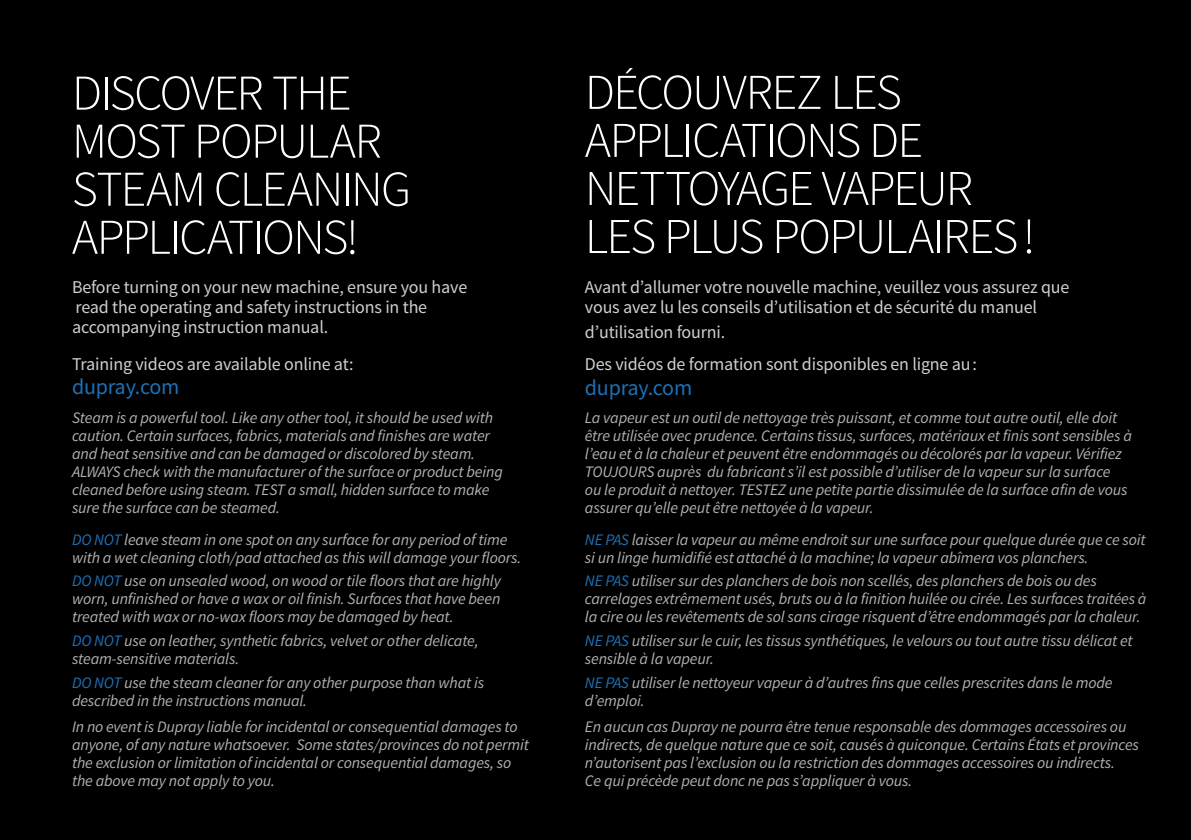
<style>
.page{position:relative;width:1191px;height:840px;background:#fff}
.page>*{position:absolute;margin:0;border:0;box-sizing:border-box;transform-origin:0 0}
.t1{font:300 50px/48px "Source Sans Pro";letter-spacing:-.03em;color:#fff}
.t2{font:22px "Source Sans Pro";letter-spacing:-.01em;color:#1d71b8}
.t3{font:18px/20px "Source Sans Pro";letter-spacing:-.01em;color:#d0d0d0}
.t4{font:italic 16px/18px "Source Sans Pro";letter-spacing:-.01em;color:#b3b2b2}
.s1{color:#1d71b8}
</style>
<div class="page">
<div style="left:0;top:0;width:1191px;height:839px;background:#000"></div>
<h1 class="t1" style="left:72px;top:69px;width:340px">DISCOVER THE<br>MOST POPULAR<br>STEAM CLEANING<br>APPLICATIONS!</h1>
<h1 class="t1" style="left:585px;top:68px;width:452px">DÉCOUVREZ LES<br>APPLICATIONS DE<br>NETTOYAGE VAPEUR<br>LES PLUS POPULAIRES!</h1>
<p class="t3" style="left:72px;top:277px;width:397px">Before turning on your new machine, ensure you have read the operating and safety instructions in the accompanying instruction manual.</p>
<p class="t3" style="left:72px;top:353px;width:283px">Training videos are available online at:</p>
<h2 class="t2" style="left:72px;top:372px;width:109px">dupray.com</h2>
<p class="t3" style="left:585px;top:277px;width:486px">Avant d’allumer votre nouvelle machine, veuillez vous assurez que vous avez lu les conseils d’utilisation et de sécurité du manuel</p>
<p class="t3" style="left:585px;top:315px;width:393px;line-height:32px">d’utilisation fourni.<br>Des vidéos de formation sont disponibles en ligne au:</p>
<h2 class="t2" style="left:585px;top:373px;width:109px">dupray.com</h2>
<p class="t4" style="left:72px;top:408px;width:432px">Steam is a powerful tool. Like any other tool, it should be used with caution. Certain surfaces, fabrics, materials and finishes are water and heat sensitive and can be damaged or discolored by steam.<br>ALWAYS check with the manufacturer of the surface or product being cleaned before using steam. TEST a small, hidden surface to make sure the surface can be steamed.</p>
<p class="t4" style="left:585px;top:408px;width:548px">La vapeur est un outil de nettoyage très puissant, et comme tout autre outil, elle doit être utilisée avec prudence. Certains tissus, surfaces, matériaux et finis sont sensibles à l’eau et à la chaleur et peuvent être endommagés ou décolorés par la vapeur. Vérifiez TOUJOURS auprès du fabricant s’il est possible d’utiliser de la vapeur sur la surface<br>ou le produit à nettoyer. TESTEZ une petite partie dissimulée de la surface afin de vous assurer qu’elle peut être nettoyée à la vapeur.</p>
<p class="t4" style="left:72px;top:530px;width:451px"><span class="s1">DO NOT</span> leave steam in one spot on any surface for any period of time with a wet cleaning cloth/pad attached as this will damage your floors.</p>
<p class="t4" style="left:72px;top:571px;width:430px;text-align:justify"><span class="s1">DO NOT</span> use on unsealed wood, on wood or tile floors that are highly worn, unfinished or have a wax or oil finish. Surfaces that have been treated with wax or no-wax floors may be damaged by heat.</p>
<p class="t4" style="left:72px;top:631px;width:408px"><span class="s1">DO NOT</span> use on leather, synthetic fabrics, velvet or other delicate, steam-sensitive materials.</p>
<p class="t4" style="left:72px;top:673px;width:413px"><span class="s1">DO NOT</span> use the steam cleaner for any other purpose than what is described in the instructions manual.</p>
<p class="t4" style="left:585px;top:530px;width:562px"><span class="s1">NE PAS</span> laisser la vapeur au même endroit sur une surface pour quelque durée que ce soit si un linge humidifié est attaché à la machine; la vapeur abîmera vos planchers.</p>
<p class="t4" style="left:585px;top:571px;width:563px"><span class="s1">NE PAS</span> utiliser sur des planchers de bois non scellés, des planchers de bois ou des carrelages extrêmement usés, bruts ou à la finition huilée ou cirée. Les surfaces traitées à la cire ou les revêtements de sol sans cirage risquent d’être endommagés par la chaleur.</p>
<p class="t4" style="left:585px;top:631px;width:549px"><span class="s1">NE PAS</span> utiliser sur le cuir, les tissus synthétiques, le velours ou tout autre tissu délicat et sensible à la vapeur.</p>
<p class="t4" style="left:585px;top:673px;width:529px"><span class="s1">NE PAS</span> utiliser le nettoyeur vapeur à d’autres fins que celles prescrites dans le mode d’emploi.</p>
<p class="t4" style="left:72px;top:717px;width:458px">In no event is Dupray liable for incidental or consequential damages to anyone, of any nature whatsoever. Some states/provinces do not permit the exclusion or limitation of incidental or consequential damages, so the above may not apply to you.</p>
<p class="t4" style="left:585px;top:717px;width:555px">En aucun cas Dupray ne pourra être tenue responsable des dommages accessoires ou indirects, de quelque nature que ce soit, causés à quiconque. Certains États et provinces n’autorisent pas l’exclusion ou la restriction des dommages accessoires ou indirects.<br>Ce qui précède peut donc ne pas s’appliquer à vous.</p>
</div>
